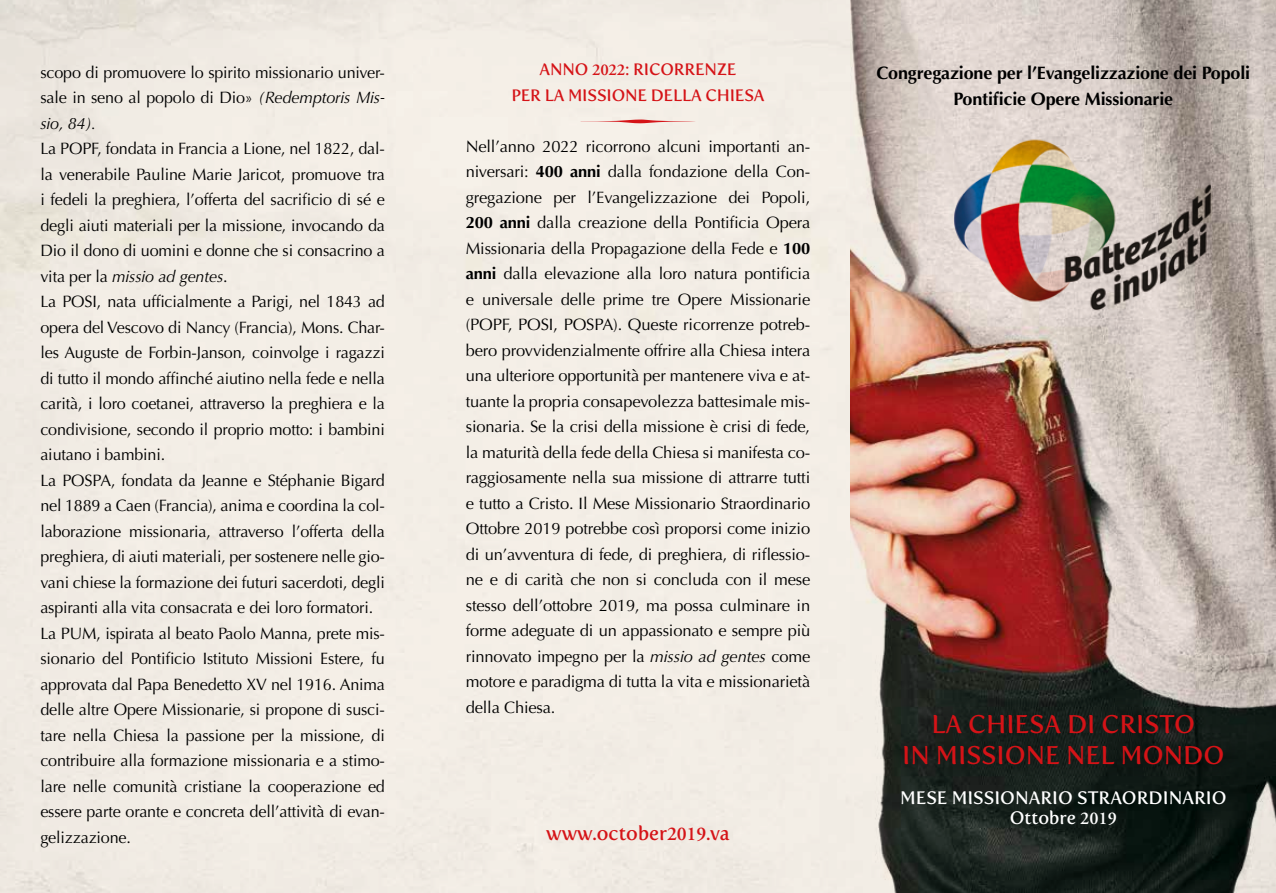
<style>
.page{position:relative;width:1276px;height:893px;background:#fff}
.page>*{position:absolute;margin:0;border:0;box-sizing:border-box;transform-origin:0 0}
.t1{font:25.5px/30.6px "Fertigo Pro";color:#d51317;text-align:center}
.t2{font:19.5px "Fertigo Pro";color:#d51317}
.t3{font:700 18px/25.5px "Optima";letter-spacing:-.01em;color:#000;text-align:center}
.t4{font:18px/20.2px "Fertigo Pro";color:#fff;text-align:center}
.t5{font:16.5px/25.5px "Optima";letter-spacing:-.01em;color:#000;text-align:justify}
.t6{font:16.5px/25.5px "Fertigo Pro";letter-spacing:-.01em;color:#d51317;text-align:center}
.s1{font-style:italic}
.s2{font-family:"Adobe Garamond Pro";font-weight:600}
.s3{font-weight:700}
</style>
<div class="page">
<img style="left:850px;top:0;width:426px;height:893px">
<img style="left:941px;top:134px;width:283px;height:185px">
<svg style="left:882px;top:691px;width:363px;height:96px;fill:#171e1a"></svg>
<svg style="left:580px;top:120px;width:115px;height:3px"></svg>
<p class="t5" style="left:40px;top:60px;width:346px">scopo di promuovere lo spirito missionario univer&shy;sale in seno al popolo di Dio» <span class="s1">(Redemptoris Mis&shy;sio, 84).</span></p>
<p class="t5" style="left:40px;top:136px;width:346px;text-align:left">La POPF, fondata in Francia a Lione, nel 1822, dal&shy;la venerabile Pauline Marie Jaricot, promuove tra i fedeli la preghiera, l’offerta del sacrificio di sé e degli aiuti materiali per la missione, invocando da Dio il dono di uomini e donne che si consacrino a vita per la <span class="s1">missio ad gentes</span>.<br>La POSI, nata ufficialmente a Parigi, nel 1843 ad opera del Vescovo di Nancy (Francia), Mons. Char&shy;les Auguste de Forbin-Janson, coinvolge i ragazzi di tutto il mondo affinché aiutino nella fede e nella carità, i loro coetanei, attraverso la preghiera e la condivisione, secondo il proprio motto: i bambini aiutano i bambini.<br>La POSPA, fondata da Jeanne e Stéphanie Bigard nel 1889 a Caen (Francia), anima e coordina la col&shy;laborazione missionaria, attraverso l’offerta della preghiera, di aiuti materiali, per sostenere nelle gio&shy;vani chiese la formazione dei futuri sacerdoti, degli aspiranti alla vita consacrata e dei loro formatori.<br>La PUM, ispirata al beato Paolo Manna, prete mis&shy;sionario del Pontificio Istituto Missioni Estere, fu approvata dal Papa Benedetto XV nel 1916. Anima delle altre Opere Missionarie, si propone di susci&shy;tare nella Chiesa la passione per la missione, di contribuire alla formazione missionaria e a stimo&shy;lare nelle comunità cristiane la cooperazione ed essere parte orante e concreta dell’attività di evan&shy;gelizzazione.</p>
<p class="t6" style="left:511px;top:57px;width:255px">ANNO <span class="s2">2022</span>: RICORRENZE<br>PER LA MISSIONE DELLA CHIESA</p>
<p class="t5" style="left:466px;top:134px;width:346px">Nell’anno 2022 ricorrono alcuni importanti an&shy;niversari: <span class="s3">400 anni</span> dalla fondazione della Con&shy;gregazione per l’Evangelizzazione dei Popoli, <span class="s3">200 anni</span> dalla creazione della Pontificia Opera Missionaria della Propagazione della Fede e <span class="s3">100 anni</span> dalla elevazione alla loro natura pontificia e universale delle prime tre Opere Missionarie (POPF, POSI, POSPA). Queste ricorrenze potreb&shy;bero provvidenzialmente offrire alla Chiesa intera una ulteriore opportunità per mantenere viva e at&shy;tuante la propria consapevolezza battesimale mis&shy;sionaria. Se la crisi della missione è crisi di fede, la maturità della fede della Chiesa si manifesta co&shy;raggiosamente nella sua missione di attrarre tutti e tutto a Cristo. Il Mese Missionario Straordinario Ottobre 2019 potrebbe così proporsi come inizio di un’avventura di fede, di preghiera, di riflessio&shy;ne e di carità che non si concluda con il mese stesso dell’ottobre 2019, ma possa culminare in forme adeguate di un appassionato e sempre più rinnovato impegno per la <span class="s1">missio ad gentes</span> come motore e paradigma di tutta la vita e missionarietà della Chiesa.</p>
<p class="t2" style="left:546px;top:822px;width:185px">www.october<span class="s2">2019</span>.va</p>
<p class="t3" style="left:876px;top:60px;width:375px">Congregazione per l’Evangelizzazione dei Popoli<br>Pontificie Opere Missionarie</p>
<h1 class="t1" style="left:902px;top:709px;width:324px">LA CHIESA DI CRISTO<br>IN MISSIONE NEL MONDO</h1>
<p class="t4" style="left:900px;top:787px;width:328px">MESE MISSIONARIO STRAORDINARIO<br>Ottobre <span class="s2">2019</span></p>
</div>
